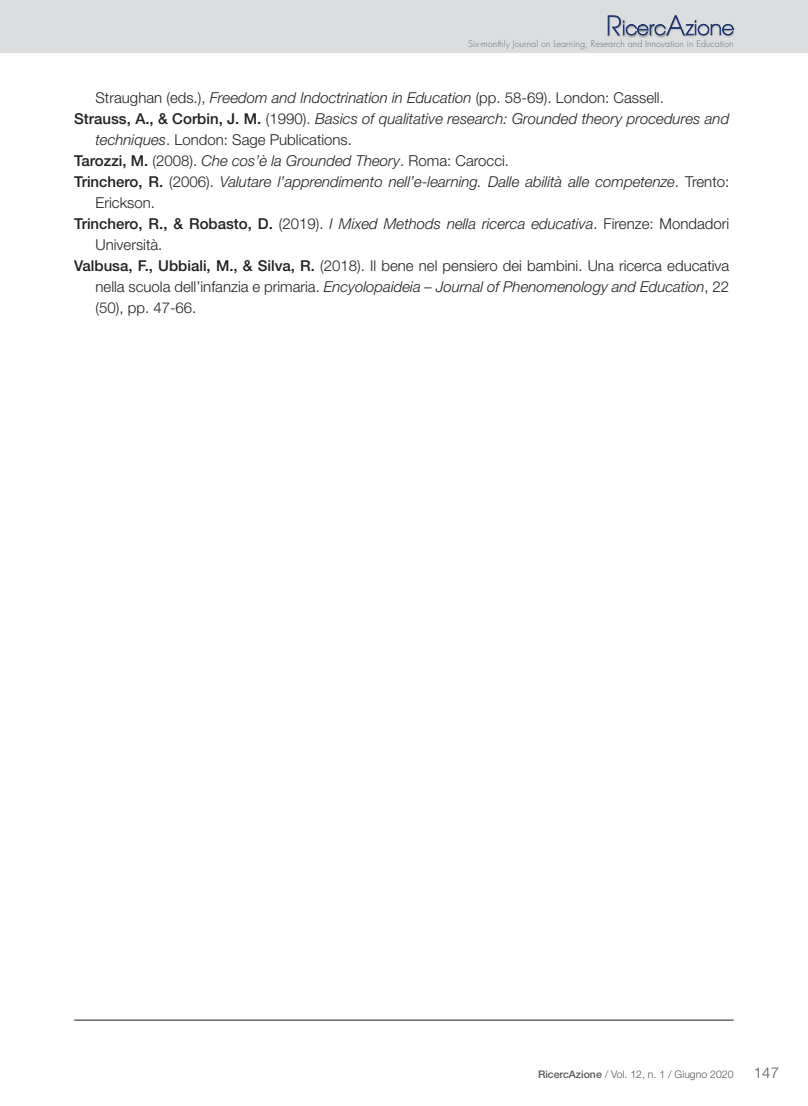
<style>
.page{position:relative;width:808px;height:1106px;background:#fff}
.page>*{position:absolute;margin:0;border:0;box-sizing:border-box;transform-origin:0 0}
.t1{font:italic 300 15px "Helvetica Neue LT";color:#231f20}
.t2{font:300 15px "Helvetica Neue LT";color:#231f20}
.t3{font:300 15px "Helvetica Neue CE";color:#57585a}
.t4{font:300 10.5px "Helvetica Neue CE";color:#57585a}
.t5{font:300 9px "Futura";letter-spacing:.01em;color:#6c6d70}
.s1{font-style:italic}
.s2{font-weight:500;font-style:normal}
.s3{font-style:normal}
.s4{font-weight:500}
</style>
<div class="page">
<div style="left:0;top:0;width:808px;height:53px;background:#dcdddf"></div>
<hr style="left:74px;top:1019px;width:659px;height:1px;background:#231f20">
<div style="left:606px;top:15px;width:18px;height:23px;background:#231f20;opacity:.3"></div>
<div style="left:620px;top:18px;width:47px;height:18px;background:#c9cace"></div>
<div style="left:621px;top:19px;width:47px;height:19px;background:#231f20;opacity:.5"></div>
<div style="left:664px;top:13px;width:20px;height:24px;background:#fff;opacity:.3"></div>
<div style="left:665px;top:14px;width:22px;height:24px;background:#231f20;opacity:.3"></div>
<div style="left:683px;top:17px;width:52px;height:19px;background:#fff;opacity:.3"></div>
<div style="left:684px;top:19px;width:52px;height:19px;background:#231f20;opacity:.3"></div>
<svg style="left:608px;top:15px;width:126px;height:20px"></svg>
<p class="t5" style="left:468px;top:38px;width:267px">Six-monthly Journal on Learning, Research and Innovation in Education</p>
<p class="t2" style="left:96px;top:88px;width:570px">Straughan (eds.), <span class="s1">Freedom and Indoctrination in Education</span> (pp. 58-69). London: Cassell.</p>
<p class="t1" style="left:74px;top:109px;width:656px"><span class="s2">Strauss, A., &amp; Corbin, J. M.</span> <span class="s3">(1990).</span> Basics of qualitative research: Grounded theory procedures and</p>
<p class="t2" style="left:96px;top:130px;width:258px"><span class="s1">techniques</span>. London: Sage Publications.</p>
<p class="t1" style="left:74px;top:151px;width:436px"><span class="s2">Tarozzi, M.</span> <span class="s3">(2008).</span> Che cos’è la Grounded Theory<span class="s3">. Roma: Carocci.</span></p>
<p class="t1" style="left:74px;top:172px;width:656px"><span class="s2">Trinchero, R.</span> <span class="s3">(2006).</span> Valutare l’apprendimento nell’e-learning. Dalle abilità alle competenze<span class="s3">. Trento:</span></p>
<p class="t2" style="left:96px;top:193px;width:61px">Erickson.</p>
<p class="t1" style="left:74px;top:214px;width:657px"><span class="s2">Trinchero, R., &amp; Robasto, D.</span> <span class="s3">(2019).</span> I Mixed Methods nella ricerca educativa<span class="s3">. Firenze: Mondadori</span></p>
<p class="t2" style="left:96px;top:235px;width:68px">Università.</p>
<p class="t2" style="left:74px;top:256px;width:656px"><span class="s4">Valbusa, F., Ubbiali, M., &amp; Silva, R.</span> (2018). Il bene nel pensiero dei bambini. Una ricerca educativa</p>
<p class="t1" style="left:96px;top:277px;width:635px"><span class="s3">nella scuola dell’infanzia e primaria.</span> Encyolopaideia – Journal of Phenomenology and Education<span class="s3">, 22</span></p>
<p class="t2" style="left:96px;top:298px;width:102px">(50), pp. 47-66.</p>
<p class="t4" style="left:538px;top:1068px;width:197px"><span class="s4">RicercAzione</span> / Vol. 12, n. 1 / Giugno 2020</p>
<p class="t3" style="left:754px;top:1063px;width:27px">147</p>
</div>
